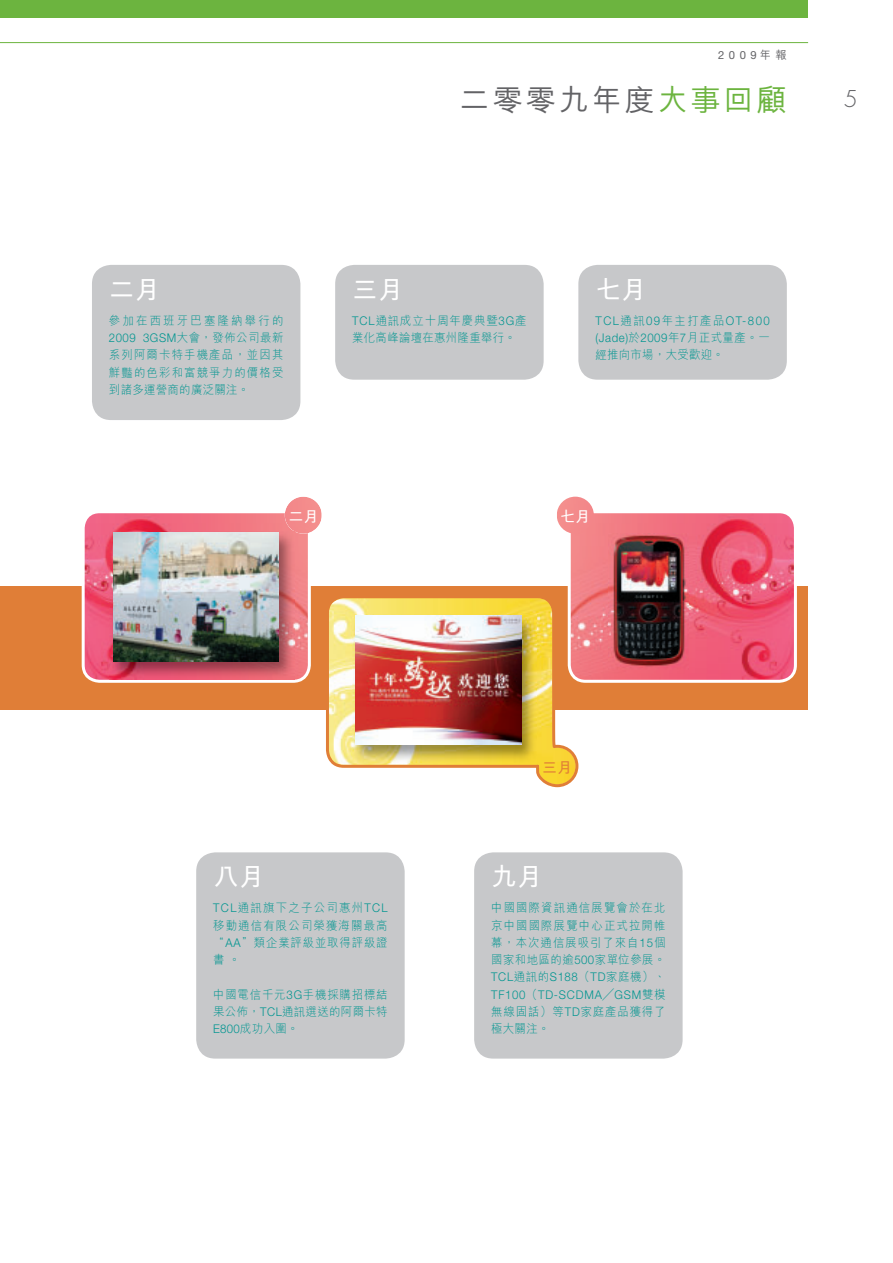
<style>
.page{position:relative;width:893px;height:1263px;background:#fff}
.page>*{position:absolute;margin:0;border:0;box-sizing:border-box;transform-origin:0 0}
.t1{font:30px "M Hei HK Medium B5 pc H";letter-spacing:.1em;color:#636366}
.t2{font:25.5px "M Hei HK Bold B5 pc H";color:#fff}
.t3{font:300 22.5px "Futura Std";color:#636366}
.t4{font:15px "M Hei HK Bold B5 pc H";color:#fff}
.t5{font:15px "M Hei HK Bold B5 pc H";color:#e07e37}
.t6{font:12px/17.2px "M Hei HK Light B5 pc H";letter-spacing:.075em;color:#009590;text-align:justify;scale:.95 1}
.t7{font:12px/17.2px "M Hei HK Light B5 pc H";letter-spacing:.03em;color:#009590;scale:.95 1}
.t8{font:300 12px/17.2px "Helvetica Neue LT Std";letter-spacing:.095em;color:#009590;scale:.95 1}
.t9{font:300 12px/17.2px "Helvetica Neue LT Std";letter-spacing:.07em;color:#009590;scale:.95 1}
.t10{font:11.25px "Helvetica Neue LT Std";color:#636366}
.s1{font-family:"M Hei HK Medium B5 pc H"}
.s2{color:#6cb43f}
.s3{font-family:"Helvetica Neue LT Std";font-weight:300}
.s4{font-family:"M Hei HK Light B5 pc H";font-weight:400}
</style>
<div class="page">
<hr style="left:0;top:42px;width:808px;height:1px;background:#6cb43f">
<div style="left:0;top:0;width:808px;height:17px;background:#6cb43f"></div>
<div style="left:0;top:586px;width:807px;height:123px;background:#e07e37"></div>
<div style="left:335px;top:265px;width:208px;height:115px;background:#c7c8ca;border-radius:19px"></div>
<div style="left:196px;top:852px;width:208px;height:207px;background:#c7c8ca;border-radius:19px"></div>
<div style="left:92px;top:265px;width:208px;height:155px;background:#c7c8ca;border-radius:19px"></div>
<div style="left:578px;top:265px;width:208px;height:115px;background:#c7c8ca;border-radius:19px"></div>
<div style="left:474px;top:852px;width:208px;height:207px;background:#c7c8ca;border-radius:19px"></div>
<svg style="left:326px;top:598px;width:252px;height:189px"></svg>
<svg style="left:555px;top:496px;width:40px;height:39px"></svg>
<div style="left:554px;top:494px;width:42px;height:42px;border:3px solid #fff;border-radius:50%"></div>
<img style="left:569px;top:512px;width:226px;height:169px;border-radius:16px">
<div style="left:567px;top:510px;width:229px;height:173px;border:3px solid #fff;border-radius:16px"></div>
<img style="left:557px;top:497px;width:37px;height:37px;border-radius:50%">
<img style="left:352px;top:614px;width:184px;height:148px">
<img style="left:356px;top:615px;width:165px;height:129px">
<img style="left:608px;top:533px;width:80px;height:137px">
<svg style="left:285px;top:496px;width:34px;height:14px"></svg>
<img style="left:83px;top:512px;width:226px;height:169px;border-radius:16px">
<div style="left:82px;top:510px;width:229px;height:173px;border:3px solid #fff;border-radius:16px"></div>
<img style="left:285px;top:497px;width:37px;height:37px;border-radius:50%">
<img style="left:110px;top:531px;width:184px;height:148px">
<img style="left:113px;top:532px;width:166px;height:130px">
<p class="t10" style="left:718px;top:50px;width:70px">2009 <span class="s1">年報</span></p>
<h1 class="t1" style="left:459px;top:89px;width:328px">二零零九年度<span class="s2">大事回顧</span></h1>
<h3 class="t3" style="left:843px;top:86px;width:15px">5</h3>
<h2 class="t2" style="left:109px;top:279px;width:52px">二月</h2>
<p class="t6" style="left:109px;top:313px;width:185px">參加在西班牙巴塞隆納舉行的<span class="s3">2009 3GSM</span>大會，發佈公司最新系列阿爾卡特手機產品，並因其鮮豔的色彩和富競爭力的價格受到諸多運營商的廣泛關注。</p>
<h2 class="t2" style="left:352px;top:279px;width:53px">三月</h2>
<p class="t7" style="left:352px;top:313px;width:185px"><span class="s3">TCL</span>通訊成立十周年慶典暨<span class="s3">3G</span>產業化高峰論壇在惠州隆重舉行。</p>
<h2 class="t2" style="left:595px;top:279px;width:52px">七月</h2>
<p class="t8" style="left:595px;top:313px;width:185px">TCL<span class="s4">通訊</span>09<span class="s4">年主打產品</span>OT-800 (Jade)<span class="s4">於</span>2009<span class="s4">年</span>7<span class="s4">月正式量產。一</span></p>
<p class="t7" style="left:595px;top:348px;width:137px">經推向市場，大受歡迎。</p>
<p class="t4" style="left:288px;top:510px;width:31px">二月</p>
<p class="t4" style="left:560px;top:510px;width:31px">七月</p>
<h2 class="t2" style="left:213px;top:867px;width:52px">八月</h2>
<p class="t6" style="left:213px;top:901px;width:185px"><span class="s3">TCL</span>通訊旗下之子公司惠州<span class="s3">TCL</span>移動通信有限公司榮獲海關最高“<span class="s3">AA</span>”類企業評級並取得評級證書。</p>
<p class="t6" style="left:213px;top:987px;width:185px">中國電信千元<span class="s3">3G</span>手機採購招標結果公佈，<span class="s3">TCL</span>通訊選送的阿爾卡特<span class="s3">E800</span>成功入圍。</p>
<p class="t5" style="left:542px;top:762px;width:31px">三月</p>
<h2 class="t2" style="left:491px;top:867px;width:52px">九月</h2>
<p class="t6" style="left:491px;top:901px;width:185px">中國國際資訊通信展覽會於在北京中國國際展覽中心正式拉開帷幕，本次通信展吸引了來自<span class="s3">15</span>個國家和地區的逾<span class="s3">500</span>家單位參展。</p>
<p class="t9" style="left:491px;top:970px;width:185px">TCL<span class="s4">通訊的</span>S188<span class="s4">（</span>TD<span class="s4">家庭機）、<br></span>TF100<span class="s4">（</span>TD-SCDMA<span class="s4">╱</span>GSM<span class="s4">雙模</span></p>
<p class="t6" style="left:491px;top:1004px;width:185px">無線固話）等<span class="s3">TD</span>家庭產品獲得了極大關注。</p>
</div>
